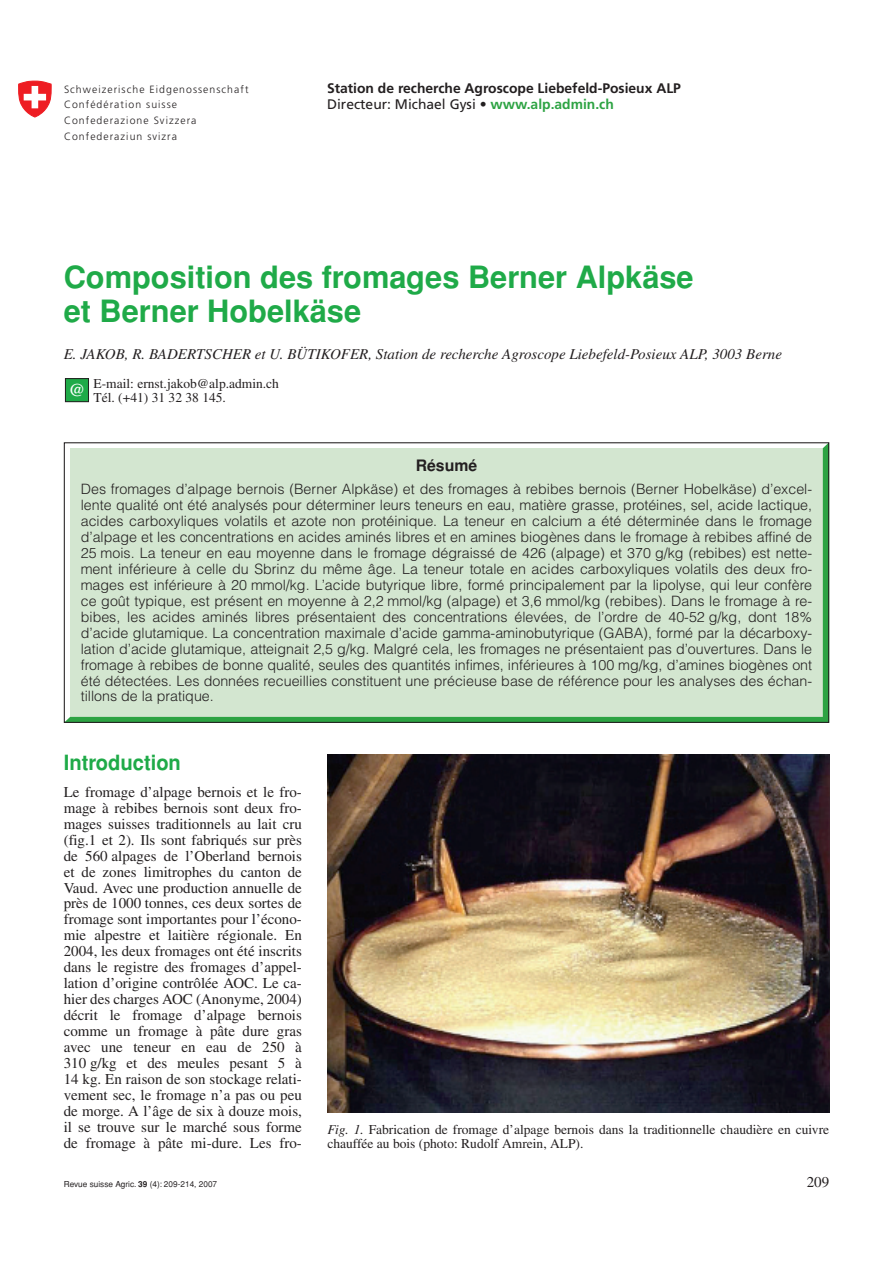
<style>
.page{position:relative;width:893px;height:1263px;background:#fff}
.page>*{position:absolute;margin:0;border:0;box-sizing:border-box;transform-origin:0 0}
.t1{font:700 30.75px/34px "Helvetica";color:#1faa48}
.t2{font:700 21px "Helvetica";color:#1faa48;scale:.96 1}
.t3{font:700 15.75px "Helvetica";color:#231f20}
.t4{font:15px/15.9px "Times";color:#231f20;text-align:justify}
.t5{font:italic 15px "Times";color:#231f20}
.t6{font:300 14.25px/15.9px "Helvetica";color:#231f20;text-align:justify}
.t7{font:700 13.8px/15.8px "Frutiger";color:#231f20}
.t8{font:13.5px/14.2px "Times";color:#231f20}
.t9{font:300 10.5px/15.9px "Frutiger";letter-spacing:.1em;color:#231f20}
.t10{font:8.25px "Helvetica";color:#231f20}
.s1{font-weight:400}
.s2{color:#2da343}
.s3{font-weight:700}
.s4{font-style:italic}
</style>
<div class="page">
<div style="left:66px;top:444px;width:761px;height:277px;background:#d3e6d0"></div>
<svg style="left:18px;top:80px;width:34px;height:38px"></svg>
<div style="left:65px;top:379px;width:24px;height:23px;background:#1faa48"></div>
<div style="left:65px;top:378px;width:24px;height:24px;border:1px solid #231f20"></div>
<img style="left:327px;top:755px;width:502px;height:358px">
<p class="t9" style="left:64px;top:82px;width:186px">Schweizerische Eidgenossenschaft<br>Confédération suisse<br>Confederazione Svizzera<br>Confederaziun svizra</p>
<p class="t7" style="left:327px;top:81px;width:355px">Station de recherche Agroscope Liebefeld-Posieux ALP<br><span class="s1">Directeur: Michael Gysi</span> • <span class="s2">www.alp.admin.ch</span></p>
<h1 class="t1" style="left:64px;top:260px;width:631px">Composition des fromages Berner Alpkäse et Berner Hobelkäse</h1>
<p class="t5" style="left:64px;top:349px;width:720px">E. JAKOB, R. BADERTSCHER et U. BÜTIKOFER, Station de recherche Agroscope Liebefeld-Posieux ALP, 3003 Berne</p>
<p class="t8" style="left:69px;top:377px;width:211px;text-indent:24px">E-mail: ernst.jakob@alp.admin.ch <sup>@</sup> Tél. (+41) 31 32 38 145.</p>
<p class="t3" style="left:416px;top:456px;width:63px">Résumé</p>
<p class="t6" style="left:81px;top:481px;width:733px">Des fromages d’alpage bernois (Berner Alpkäse) et des fromages à rebibes bernois (Berner Hobelkäse) d’excel&shy;lente qualité ont été analysés pour déterminer leurs teneurs en eau, matière grasse, protéines, sel, acide lactique, acides carboxyliques volatils et azote non protéinique. La teneur en calcium a été déterminée dans le fromage d’alpage et les concentrations en acides aminés libres et en amines biogènes dans le fromage à rebibes affiné de 25 mois. La teneur en eau moyenne dans le fromage dégraissé de 426 (alpage) et 370 g/kg (rebibes) est nette&shy;ment inférieure à celle du Sbrinz du même âge. La teneur totale en acides carboxyliques volatils des deux fro&shy;mages est inférieure à 20 mmol/kg. L’acide butyrique libre, formé principalement par la lipolyse, qui leur confère ce goût typique, est présent en moyenne à 2,2 mmol/kg (alpage) et 3,6 mmol/kg (rebibes). Dans le fromage à re&shy;bibes, les acides aminés libres présentaient des concentrations élevées, de l’ordre de 40-52 g/kg, dont 18% d’acide glutamique. La concentration maximale d’acide gamma-aminobutyrique (GABA), formé par la décarboxy&shy;lation d’acide glutamique, atteignait 2,5 g/kg. Malgré cela, les fromages ne présentaient pas d’ouvertures. Dans le fromage à rebibes de bonne qualité, seules des quantités infimes, inférieures à 100 mg/kg, d’amines biogènes ont été détectées. Les données recueillies constituent une précieuse base de référence pour les analyses des échan&shy;tillons de la pratique.</p>
<h2 class="t2" style="left:64px;top:751px;width:124px">Introduction</h2>
<p class="t4" style="left:64px;top:785px;width:240px">Le fromage d’alpage bernois et le fro&shy;mage à rebibes bernois sont deux fro&shy;mages suisses traditionnels au lait cru (fig.1 et 2). Ils sont fabriqués sur près de 560 alpages de l’Oberland bernois et de zones limitrophes du canton de Vaud. Avec une production annuelle de près de 1000 tonnes, ces deux sortes de fromage sont importantes pour l’écono&shy;mie alpestre et laitière régionale. En 2004, les deux fromages ont été inscrits dans le registre des fromages d’appel&shy;lation d’origine contrôlée AOC. Le ca&shy;hier des charges AOC (Anonyme, 2004) décrit le fromage d’alpage bernois comme un fromage à pâte dure gras avec une teneur en eau de 250 à 310 g/kg et des meules pesant 5 à 14 kg. En raison de son stockage relati&shy;vement sec, le fromage n’a pas ou peu de morge. A l’âge de six à douze mois, il se trouve sur le marché sous forme de fromage à pâte mi-dure. Les fro-</p>
<p class="t10" style="left:64px;top:1179px;width:155px">Revue suisse Agric. <span class="s3">39</span> (4): 209-214, 2007</p>
<p class="t4" style="left:807px;top:1175px;width:24px">209</p>
<p class="t8" style="left:327px;top:1124px;width:503px;line-height:13.8px"><span class="s4">Fig. 1.</span> Fabrication de fromage d’alpage bernois dans la traditionnelle chaudière en cuivre chauffée au bois (photo: Rudolf Amrein, ALP).</p>
</div>
